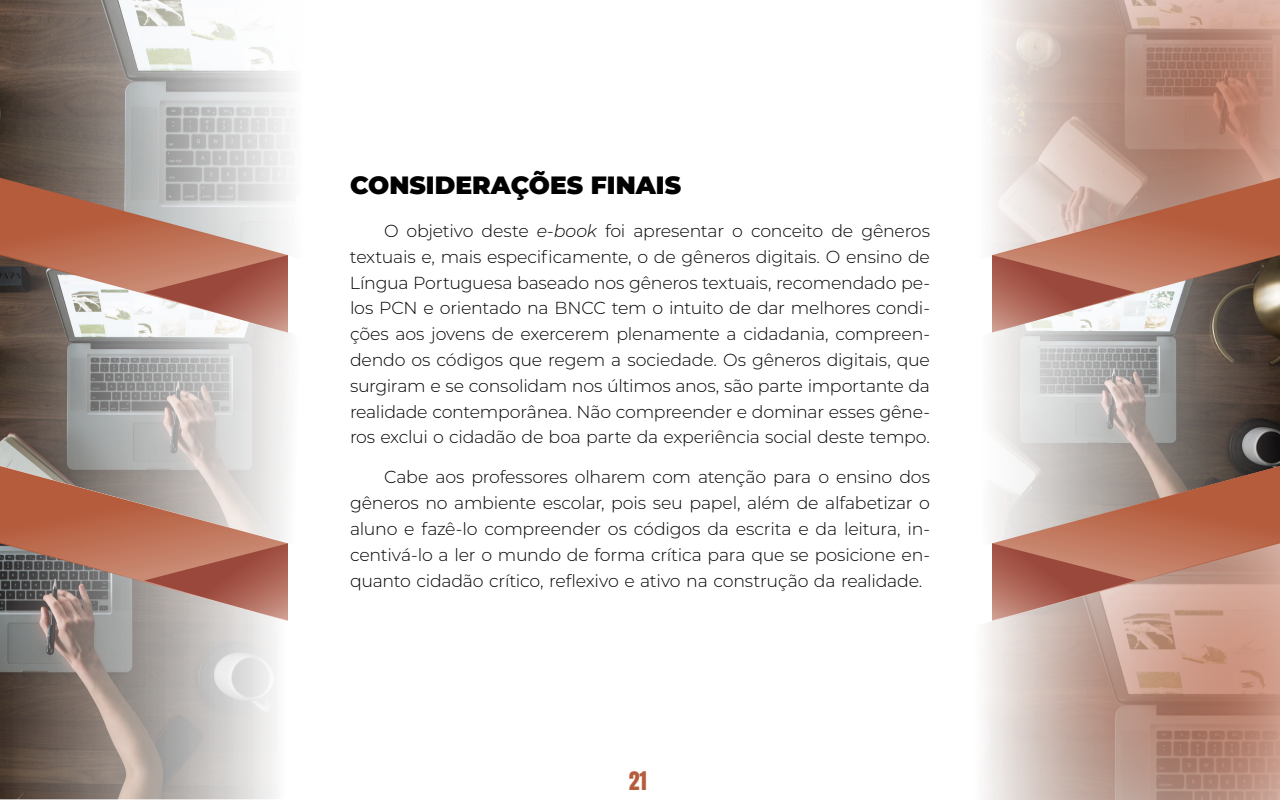
<style>
.page{position:relative;width:1280px;height:800px;background:#fff}
.page>*{position:absolute;margin:0;border:0;box-sizing:border-box;transform-origin:0 0}
.t1{font:900 25px "Montserrat";color:#000}
.t2{font:21.8px "Anton";color:#b55c3c}
.t3{font:300 17.4px/25.8px "Montserrat";letter-spacing:-.015em;color:#000;text-align:justify}
.s1{font-style:italic}
</style>
<div class="page">
<img style="left:0;top:0;width:291px;height:201px">
<img style="left:0;top:332px;width:289px;height:107px">
<img style="left:0;top:439px;width:286px;height:360px">
<img style="left:992px;top:332px;width:288px;height:134px">
<div style="left:967px;top:0;width:313px;height:261px;background:#fff;opacity:.75"></div>
<div style="left:965px;top:535px;width:315px;height:265px;background:#fff;opacity:.75"></div>
<svg style="left:0;top:178px;width:288px;height:154px;background:#b38f81"></svg>
<svg style="left:144px;top:255px;width:144px;height:78px"></svg>
<svg style="left:0;top:466px;width:287px;height:154px;background:#ae897b"></svg>
<svg style="left:144px;top:543px;width:144px;height:78px;background:#b57d70"></svg>
<svg style="left:992px;top:178px;width:288px;height:154px;background:#b68b7b"></svg>
<svg style="left:992px;top:255px;width:144px;height:78px"></svg>
<svg style="left:992px;top:466px;width:288px;height:154px;background:#bf9281"></svg>
<svg style="left:992px;top:543px;width:144px;height:78px;background:#b97d6f"></svg>
<h1 class="t1" style="left:350px;top:167px;width:333px">CONSIDERAÇÕES FINAIS</h1>
<p class="t3" style="left:350px;top:217px;width:582px;text-indent:34px">O objetivo deste <span class="s1">e-book</span> foi apresentar o conceito de gêneros textuais e, mais especificamente, o de gêneros digitais. O ensino de Língua Portuguesa baseado nos gêneros textuais, recomendado pe&shy;los PCN e orientado na BNCC tem o intuito de dar melhores condi&shy;ções aos jovens de exercerem plenamente a cidadania, compreen&shy;dendo os códigos que regem a sociedade. Os gêneros digitais, que surgiram e se consolidam nos últimos anos, são parte importante da realidade contemporânea. Não compreender e dominar esses gêne&shy;ros exclui o cidadão de boa parte da experiência social deste tempo.</p>
<p class="t3" style="left:350px;top:464px;width:582px;text-indent:34px">Cabe aos professores olharem com atenção para o ensino dos gêneros no ambiente escolar, pois seu papel, além de alfabetizar o aluno e fazê-lo compreender os códigos da escrita e da leitura, in&shy;centivá-lo a ler o mundo de forma crítica para que se posicione en&shy;quanto cidadão crítico, reflexivo e ativo na construção da realidade.</p>
<p class="t2" style="left:629px;top:770px;width:19px">21</p>
</div>
